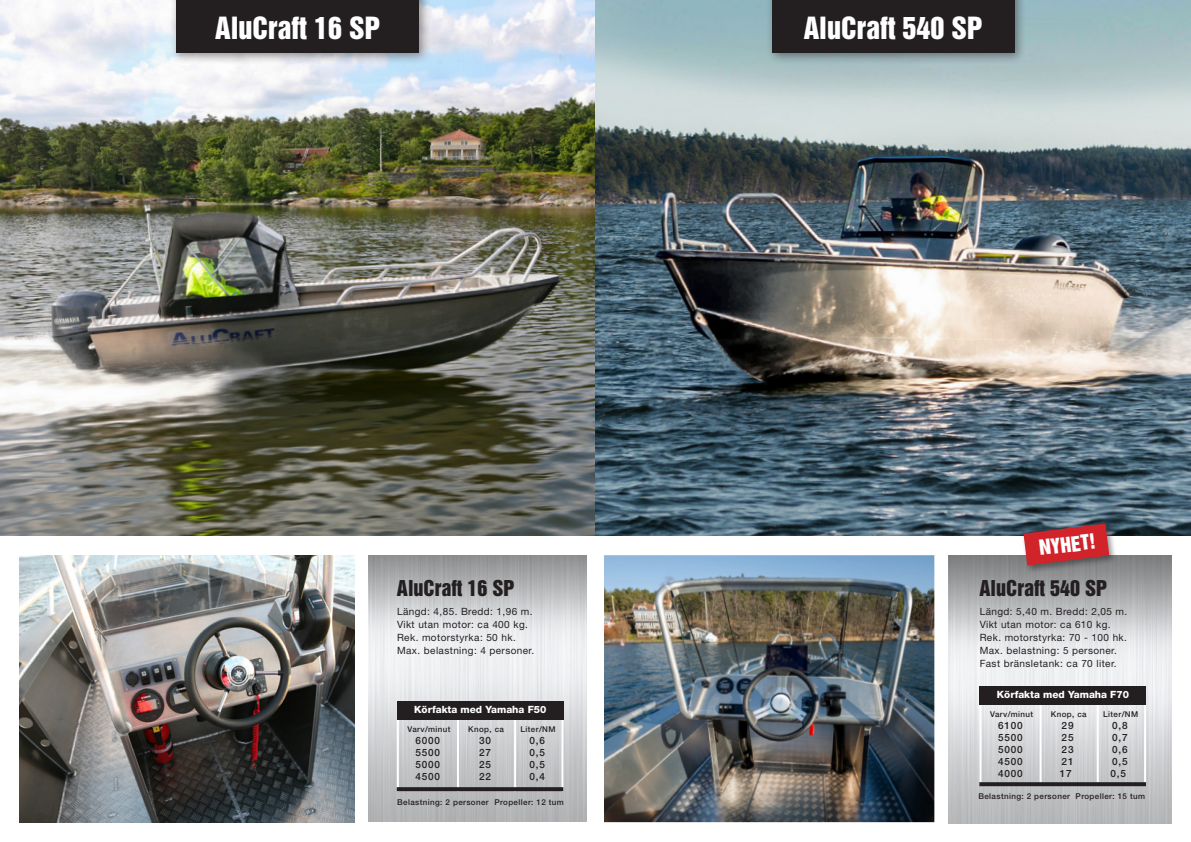
<style>
.page{position:relative;width:1191px;height:842px;background:#fff}
.page>*{position:absolute;margin:0;border:0;box-sizing:border-box;transform-origin:0 0}
.t1{font:28px "Helvetica Inserat";color:#fff}
.t2{font:20px "Helvetica Inserat";color:#231f20}
.t3{font:19.2px "Helvetica Inserat";color:#fff}
.t4{font:10px "Helvetica Neue";letter-spacing:.04em;color:#231f20}
.t5{font:500 10px "Helvetica Neue";letter-spacing:.08em;color:#231f20}
.t6{font:800 10px "Helvetica Neue";color:#fff}
.t7{font:500 8px "Helvetica Neue";letter-spacing:.05em;color:#231f20}
</style>
<div class="page">
<img style="left:604px;top:555px;width:330px;height:267px">
<img style="left:0;top:0;width:1191px;height:536px">
<div style="left:170px;top:0;width:261px;height:65px;background:#231f20;opacity:.5"></div>
<div style="left:177px;top:0;width:242px;height:52px;background:#231f20"></div>
<div style="left:765px;top:0;width:261px;height:65px;background:#231f20;opacity:.5"></div>
<div style="left:772px;top:0;width:242px;height:52px;background:#231f20"></div>
<img style="left:20px;top:555px;width:334px;height:267px">
<img style="left:948px;top:556px;width:223px;height:267px">
<svg style="left:979px;top:782px;width:167px;height:4px"></svg>
<hr style="left:1039px;top:705px;width:2px;height:77px;background:#fff">
<hr style="left:979px;top:705px;width:2px;height:77px;background:#fff">
<hr style="left:1096px;top:705px;width:2px;height:77px;background:#fff">
<hr style="left:1144px;top:705px;width:2px;height:77px;background:#fff">
<div style="left:979px;top:687px;width:167px;height:18px;background:#231f20"></div>
<img style="left:368px;top:555px;width:219px;height:267px">
<hr style="left:457px;top:720px;width:2px;height:71px;background:#fff">
<hr style="left:397px;top:720px;width:2px;height:71px;background:#fff">
<hr style="left:514px;top:720px;width:2px;height:71px;background:#fff">
<hr style="left:561px;top:720px;width:2px;height:71px;background:#fff">
<svg style="left:397px;top:787px;width:166px;height:4px"></svg>
<div style="left:397px;top:702px;width:167px;height:18px;background:#231f20"></div>
<div style="left:1021px;top:521px;width:96px;height:52px;background:#231f20;opacity:.46"></div>
<svg style="left:1023px;top:524px;width:86px;height:41px;background:#b3343b"></svg>
<p class="t1" style="left:215px;top:11px;width:166px">AluCraft 16 SP</p>
<p class="t1" style="left:803px;top:11px;width:180px">AluCraft 540 SP</p>
<p class="t3" style="left:1038px;top:536px;width:58px;rotate:-7deg">NYHET!</p>
<p class="t2" style="left:397px;top:576px;width:119px">AluCraft 16 SP</p>
<p class="t4" style="left:397px;top:605px;width:137px">Längd: 4,85. Bredd: 1,96 m.</p>
<p class="t4" style="left:397px;top:618px;width:132px">Vikt utan motor: ca 400 kg.</p>
<p class="t4" style="left:397px;top:631px;width:120px">Rek. motorstyrka: 50 hk.</p>
<p class="t4" style="left:397px;top:644px;width:139px">Max. belastning: 4 personer.</p>
<p class="t2" style="left:979px;top:576px;width:129px">AluCraft 540 SP</p>
<p class="t4" style="left:979px;top:605px;width:149px">Längd: 5,40 m. Bredd: 2,05 m.</p>
<p class="t4" style="left:979px;top:618px;width:132px">Vikt utan motor: ca 610 kg.</p>
<p class="t4" style="left:979px;top:631px;width:149px">Rek. motorstyrka: 70 - 100 hk.</p>
<p class="t4" style="left:979px;top:644px;width:139px">Max. belastning: 5 personer.</p>
<p class="t4" style="left:979px;top:657px;width:138px">Fast bränsletank: ca 70 liter.</p>
<p class="t6" style="left:997px;top:689px;width:134px">Körfakta med Yamaha F70</p>
<p class="t6" style="left:414px;top:704px;width:134px">Körfakta med Yamaha F50</p>
<p class="t7" style="left:407px;top:724px;width:45px">Varv/minut</p>
<p class="t7" style="left:468px;top:724px;width:37px">Knop, ca</p>
<p class="t7" style="left:520px;top:724px;width:36px">Liter/NM</p>
<p class="t5" style="left:415px;top:734px;width:26px">6000</p>
<p class="t5" style="left:479px;top:734px;width:13px">30</p>
<p class="t5" style="left:529px;top:734px;width:17px">0,6</p>
<p class="t5" style="left:415px;top:746px;width:26px">5500</p>
<p class="t5" style="left:479px;top:746px;width:13px">27</p>
<p class="t5" style="left:529px;top:746px;width:17px">0,5</p>
<p class="t5" style="left:415px;top:758px;width:26px">5000</p>
<p class="t5" style="left:479px;top:758px;width:13px">25</p>
<p class="t5" style="left:529px;top:758px;width:17px">0,5</p>
<p class="t5" style="left:415px;top:770px;width:26px">4500</p>
<p class="t5" style="left:479px;top:770px;width:13px">22</p>
<p class="t5" style="left:529px;top:770px;width:17px">0,4</p>
<p class="t7" style="left:990px;top:709px;width:45px">Varv/minut</p>
<p class="t7" style="left:1050px;top:709px;width:37px">Knop, ca</p>
<p class="t7" style="left:1103px;top:709px;width:36px">Liter/NM</p>
<p class="t5" style="left:998px;top:719px;width:26px">6100</p>
<p class="t5" style="left:1061px;top:719px;width:13px">29</p>
<p class="t5" style="left:1112px;top:719px;width:17px">0,8</p>
<p class="t5" style="left:998px;top:731px;width:26px">5500</p>
<p class="t5" style="left:1061px;top:731px;width:13px">25</p>
<p class="t5" style="left:1112px;top:731px;width:17px">0,7</p>
<p class="t5" style="left:998px;top:743px;width:26px">5000</p>
<p class="t5" style="left:1061px;top:743px;width:13px">23</p>
<p class="t5" style="left:1112px;top:743px;width:17px">0,6</p>
<p class="t5" style="left:998px;top:755px;width:26px">4500</p>
<p class="t5" style="left:1061px;top:755px;width:13px">21</p>
<p class="t5" style="left:1112px;top:755px;width:17px">0,5</p>
<p class="t5" style="left:998px;top:767px;width:26px">4000</p>
<p class="t5" style="left:1059px;top:767px;width:13px">17</p>
<p class="t5" style="left:1110px;top:767px;width:17px">0,5</p>
<p class="t7" style="left:397px;top:797px;width:168px">Belastning: 2 personer Propeller: 12 tum</p>
<p class="t7" style="left:978px;top:791px;width:168px">Belastning: 2 personer Propeller: 15 tum</p>
</div>
